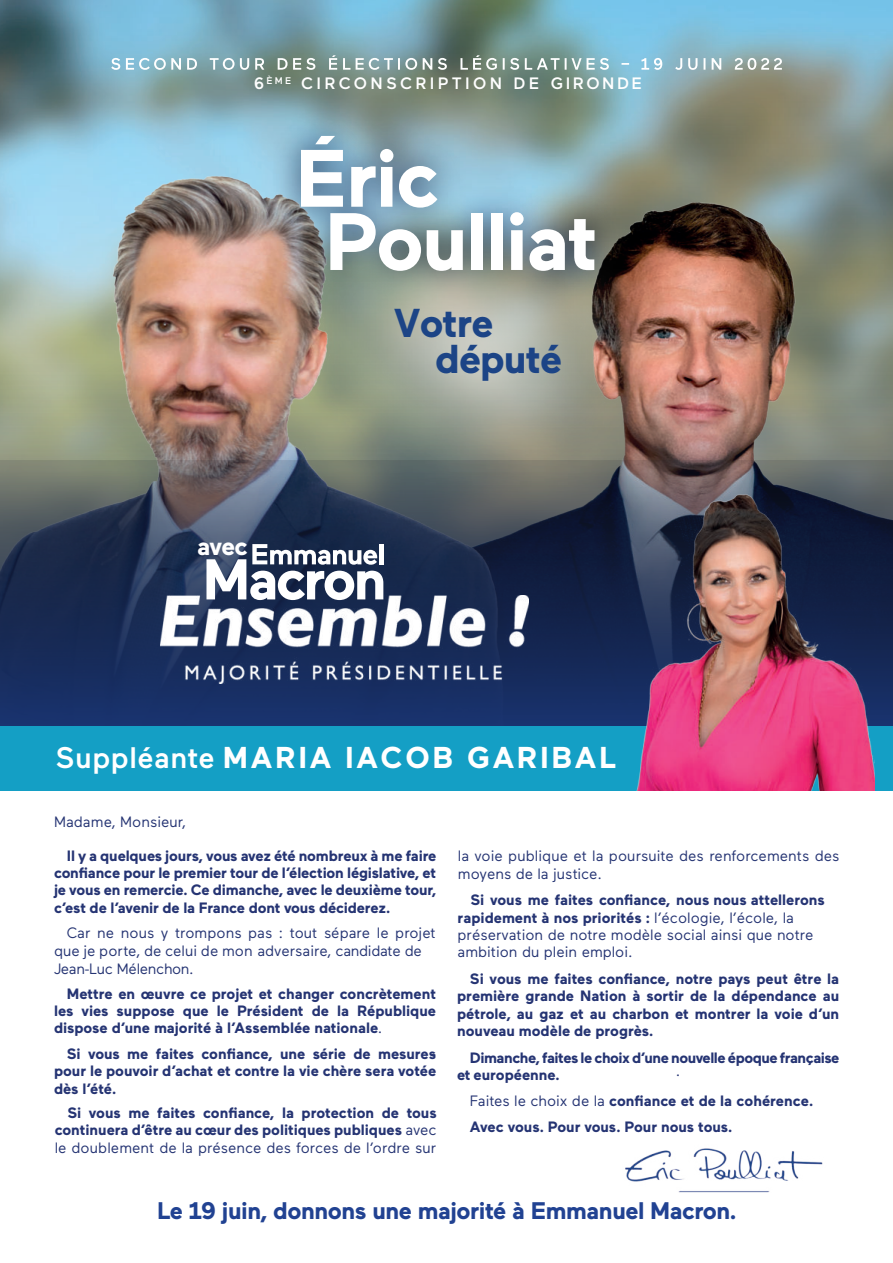
<style>
.page{position:relative;width:893px;height:1263px;background:#fff}
.page>*{position:absolute;margin:0;border:0;box-sizing:border-box;transform-origin:0 0}
.t1{font:700 81.15px/63.3px "Maax";letter-spacing:-.025em;color:#fff}
.t2{font:700 40.35px/36.5px "Maax";letter-spacing:-.025em;color:#1c4486}
.t3{font:700 30.15px "Maax";letter-spacing:.09em;color:#fff}
.t4{font:700 25.05px "Maax";color:#fff}
.t5{font:700 24px "Maax";letter-spacing:-.02em;color:#214292}
.t6{font:500 16.5px "Maax";letter-spacing:.195em;color:#fff}
.t7{font:700 15px/17.2px "Maax";letter-spacing:-.005em;color:#253473;text-align:justify}
.t8{font:15px/17.2px "Maax";color:#253473}
.t9{font:700 15px/17.2px "Maax";letter-spacing:-.03em;color:#253473}
.s1{font-weight:500;font-size:29.7px}
.s2{font-weight:400}
.s3{font-weight:700}
</style>
<div class="page">
<svg style="left:0;top:0;width:893px;height:183px;background:#7ba0a9"></svg>
<img style="left:699px;top:183px;width:194px;height:171px">
<img style="left:0;top:167px;width:257px;height:187px">
<svg style="left:0;top:354px;width:893px;height:372px;background:#4a5062"></svg>
<div style="left:0;top:726px;width:893px;height:65px;background:#149fc5"></div>
<img style="left:635px;top:481px;width:239px;height:310px">
<svg style="left:111px;top:55px;width:671px;height:15px;background:#95b1b3"></svg>
<svg style="left:206px;top:544px;width:177px;height:52px"></svg>
<hr style="left:379px;top:544px;width:4px;height:20px;background:#fff">
<img style="left:161px;top:596px;width:367px;height:87px">
<img style="left:256px;top:97px;width:380px;height:229px">
<img style="left:257px;top:169px;width:442px;height:350px">
<img style="left:381px;top:289px;width:193px;height:106px">
<img style="left:625px;top:1148px;width:198px;height:45px">
<p class="t6" style="left:254px;top:75px;width:390px">6<sup>ÈME</sup> CIRCONSCRIPTION DE GIRONDE</p>
<h1 class="t1" style="left:325px;top:148px;width:275px;text-indent:-29px">Éric<br>Poulliat</h1>
<h2 class="t2" style="left:435px;top:305px;width:128px;text-indent:-41px">Votre député</h2>
<h3 class="t4" style="left:197px;top:533px;width:52px">avec</h3>
<h3 class="t3" style="left:55px;top:742px;width:563px"><span class="s1">Suppléante</span> MARIA IACOB GARIBAL</h3>
<p class="t8" style="left:54px;top:813px;width:134px">Madame, Monsieur,</p>
<p class="t7" style="left:54px;top:847px;width:384px;text-indent:13px">Il y a quelques jours, vous avez été nombreux à me faire confiance pour le premier tour de l’élection législative, et je vous en remercie. Ce dimanche, avec le deuxième tour, c’est de l’avenir de la France dont vous déciderez.</p>
<p class="t8" style="left:54px;top:924px;width:383px;line-height:17.7px;text-indent:13px">Car ne nous y trompons pas : tout sépare le projet que je porte, de celui de mon adversaire, candidate de<br>Jean-Luc Mélenchon.</p>
<p class="t7" style="left:54px;top:985px;width:384px;text-indent:13px">Mettre en œuvre ce projet et changer concrètement les vies suppose que le Président de la République dispose d’une majorité à l’Assemblée nationale<span class="s2">.</span></p>
<p class="t7" style="left:54px;top:1045px;width:384px;text-indent:13px">Si vous me faites confiance, une série de mesures - pour le pouvoir d’achat et contre la vie chère sera votée dès l’été.</p>
<p class="t7" style="left:55px;top:1104px;width:384px;text-indent:13px">Si vous me faites confiance, la protection de tous continuera d’être au cœur des politiques publiques <span class="s2">avec le doublement de la présence des forces de l’ordre sur</span></p>
<p class="t8" style="left:458px;top:848px;width:383px">la voie publique et la poursuite des renforcements des moyens de la justice.</p>
<p class="t8" style="left:458px;top:892px;width:369px;text-indent:13px"><span class="s3">Si vous me faites confiance, nous nous attellerons rapidement à nos priorités :</span> l’écologie, l’école, la préservation de notre modèle social ainsi que notre ambition du plein emploi.</p>
<p class="t7" style="left:457px;top:970px;width:384px;text-indent:13px">Si vous me faites confiance, notre pays peut être la première grande Nation à sortir de la dépendance au pétrole, au gaz et au charbon et montrer la voie d’un nouveau modèle de progrès.</p>
<p class="t9" style="left:457px;top:1049px;width:384px;text-indent:13px">Dimanche, faites le choix d’une nouvelle époque française et européenne.</p>
<p class="t7" style="left:470px;top:1092px;width:345px"><span class="s2">Faites le choix de la</span> confiance et de la cohérence.</p>
<p class="t8" style="left:676px;top:1062px;width:6px">.</p>
<p class="t7" style="left:470px;top:1118px;width:264px">Avec vous. Pour vous. Pour nous tous.</p>
<h3 class="t5" style="left:157px;top:1198px;width:581px">Le 19 juin, donnons une majorité à Emmanuel Macron.</h3>
</div>
